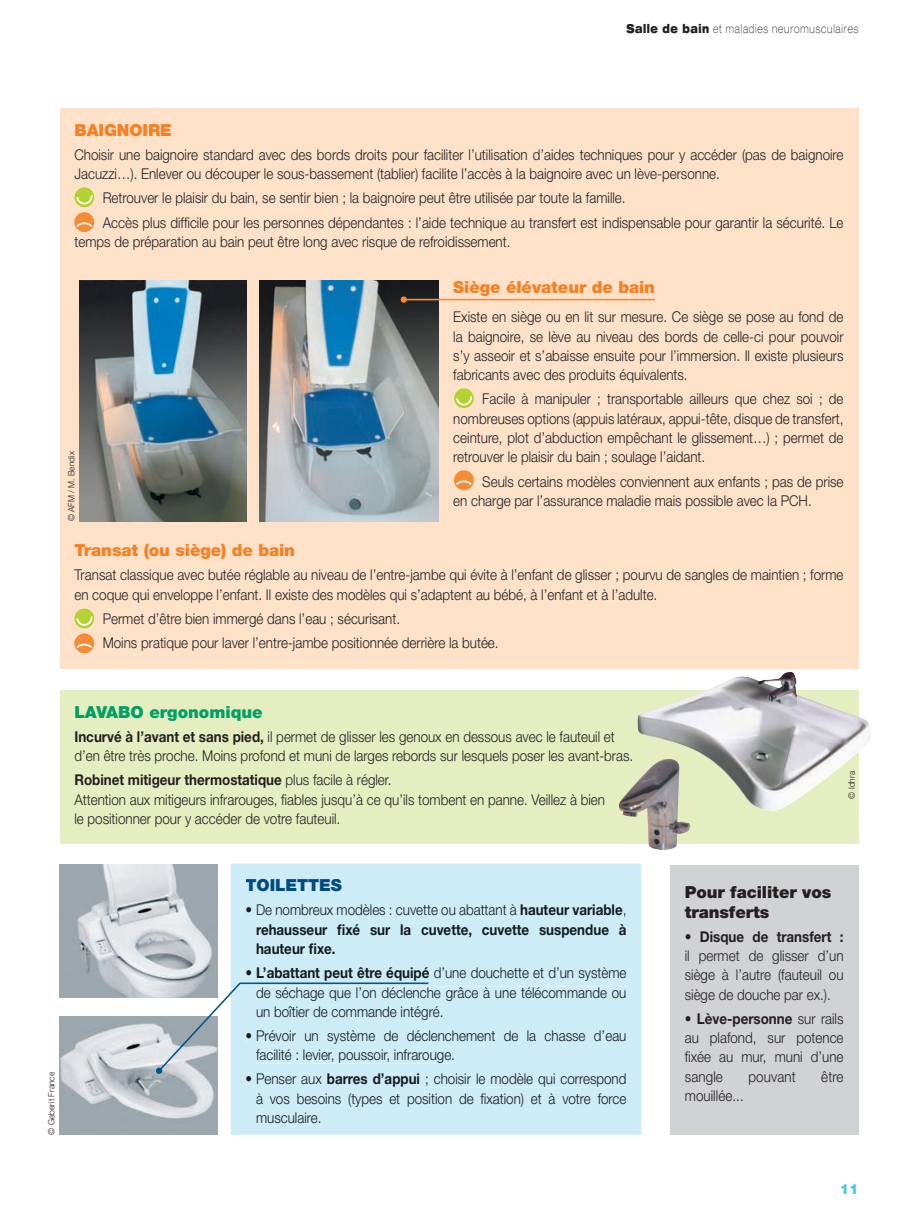
<style>
.page{position:relative;width:918px;height:1216px;background:#fff}
.page>*{position:absolute;margin:0;border:0;box-sizing:border-box;transform-origin:0 0}
.t1{font:900 16.62px "Helvetica Neue";letter-spacing:-.005em;color:#f58125}
.t2{font:900 16.62px/19.9px "Helvetica Neue";letter-spacing:-.005em;color:#231f20}
.t3{font:900 16.62px "Helvetica Neue";color:#009f64}
.t4{font:900 16.62px "Helvetica Neue";letter-spacing:-.005em;color:#004a7f}
.t5{font:300 14.88px/19.2px "Helvetica Neue";color:#231f20;scale:.9 1}
.t6{font:300 14.88px/19.2px "Helvetica Neue";color:#121b20;text-align:justify;scale:.9 1}
.t7{font:700 14.88px/19.2px "Helvetica Neue";color:#121b20;text-align:justify;scale:.9 1}
.t8{font:900 14px "Helvetica Neue";color:#4dc7e9}
.t9{font:100 expanded 12.25px "Helvetica Neue";letter-spacing:.1em;color:#231f20;scale:.7 1}
.t10{font:300 8.75px "Helvetica Neue";letter-spacing:.01em;color:#231f20}
.s1{font-weight:900}
.s2{font-weight:700}
.s3{font-weight:300}
</style>
<div class="page">
<div style="left:60px;top:108px;width:798px;height:162px;background:#fee1c9"></div>
<div style="left:670px;top:864px;width:188px;height:270px;background:#d1d2d4"></div>
<div style="left:60px;top:260px;width:798px;height:286px;background:#fee1c9"></div>
<div style="left:60px;top:690px;width:798px;height:153px;background:#e5eec1"></div>
<div style="left:231px;top:863px;width:410px;height:271px;background:#cdecf7"></div>
<div style="left:246px;top:879px;width:96px;height:12px;background:#cdecf7"></div>
<div style="left:247px;top:904px;width:270px;height:11px;background:#cdecf7"></div>
<div style="left:521px;top:904px;width:101px;height:11px;background:#cdecf7"></div>
<div style="left:257px;top:924px;width:369px;height:13px;background:#cdecf7"></div>
<div style="left:257px;top:943px;width:78px;height:11px;background:#cdecf7"></div>
<div style="left:247px;top:970px;width:5px;height:8px;background:#cdecf7"></div>
<div style="left:256px;top:967px;width:173px;height:13px;background:#cdecf7"></div>
<div style="left:429px;top:967px;width:197px;height:14px;background:#cdecf7"></div>
<div style="left:256px;top:986px;width:370px;height:14px;background:#cdecf7"></div>
<div style="left:257px;top:1005px;width:185px;height:14px;background:#cdecf7"></div>
<div style="left:247px;top:1030px;width:379px;height:13px;background:#cdecf7"></div>
<div style="left:256px;top:1049px;width:198px;height:14px;background:#cdecf7"></div>
<div style="left:247px;top:1073px;width:75px;height:11px;background:#cdecf7"></div>
<div style="left:327px;top:1073px;width:92px;height:14px;background:#cdecf7"></div>
<div style="left:420px;top:1073px;width:206px;height:14px;background:#cdecf7"></div>
<div style="left:256px;top:1092px;width:370px;height:14px;background:#cdecf7"></div>
<div style="left:257px;top:1112px;width:63px;height:11px;background:#cdecf7"></div>
<img style="left:60px;top:864px;width:157px;height:133px">
<img style="left:60px;top:1016px;width:157px;height:118px">
<img style="left:637px;top:672px;width:233px;height:139px">
<img style="left:79px;top:280px;width:168px;height:241px">
<img style="left:259px;top:280px;width:179px;height:241px">
<div style="left:74px;top:187px;width:20px;height:20px;background:#b3d234;border-radius:50%"></div>
<svg style="left:75px;top:194px;width:19px;height:11px"></svg>
<div style="left:454px;top:388px;width:20px;height:20px;background:#b3d234;border-radius:50%"></div>
<svg style="left:455px;top:396px;width:18px;height:10px"></svg>
<div style="left:74px;top:212px;width:20px;height:20px;background:#f58b37;border-radius:50%"></div>
<svg style="left:75px;top:222px;width:18px;height:6px"></svg>
<div style="left:454px;top:470px;width:20px;height:20px;background:#f58b37;border-radius:50%"></div>
<svg style="left:455px;top:480px;width:18px;height:6px"></svg>
<img style="left:618px;top:758px;width:72px;height:92px">
<div style="left:60px;top:543px;width:798px;height:125px;background:#fee1c9"></div>
<div style="left:74px;top:608px;width:20px;height:20px;background:#b3d234;border-radius:50%"></div>
<svg style="left:75px;top:615px;width:19px;height:11px"></svg>
<div style="left:74px;top:633px;width:20px;height:20px;background:#f58b37;border-radius:50%"></div>
<svg style="left:75px;top:643px;width:18px;height:6px"></svg>
<hr style="left:404px;top:299px;width:251px;height:1px;background:#f58b37">
<div style="left:401px;top:296px;width:6px;height:7px;background:#f58b37;border-radius:50%"></div>
<svg style="left:156px;top:981px;width:274px;height:92px"></svg>
<p class="t9" style="left:626px;top:22px;width:333px"><span class="s1">Salle de bain</span> et maladies neuromusculaires</p>
<p class="t1" style="left:74px;top:123px;width:99px">BAIGNOIRE</p>
<p class="t5" style="left:74px;top:146px;width:856px">Choisir une baignoire standard avec des bords droits pour faciliter l’utilisation d’aides techniques pour y accéder (pas de baignoire<br>Jacuzzi…). Enlever ou découper le sous-bassement (tablier) facilite l’accès à la baignoire avec un lève-personne.</p>
<p class="t5" style="left:103px;top:187px;width:824px;line-height:24.2px">Retrouver le plaisir du bain, se sentir bien ; la baignoire peut être utilisée par toute la famille.<br>Accès plus difficile pour les personnes dépendantes : l’aide technique au transfert est indispensable pour garantir la sécurité. Le</p>
<p class="t5" style="left:74px;top:233px;width:486px">temps de préparation au bain peut être long avec risque de refroidissement.</p>
<p class="t10" style="left:68px;top:521px;width:71px;rotate:-90deg">© AFM / M. Bendix</p>
<p class="t1" style="left:453px;top:281px;width:203px">Siège élévateur de bain</p>
<p class="t5" style="left:453px;top:309px;width:435px;text-align:justify">Existe en siège ou en lit sur mesure. Ce siège se pose au fond de la baignoire, se lève au niveau des bords de celle-ci pour pouvoir s’y asseoir et s’abaisse ensuite pour l’immersion. Il existe plusieurs fabricants avec des produits équivalents.</p>
<p class="t5" style="left:453px;top:391px;width:435px;text-align:justify;text-indent:29px">Facile à manipuler ; transportable ailleurs que chez soi ; de nombreuses options (appuis latéraux, appui-tête, disque de transfert, ceinture, plot d’abduction empêchant le glissement…) ; permet de retrouver le plaisir du bain ; soulage l’aidant.</p>
<p class="t5" style="left:453px;top:473px;width:435px;text-indent:29px">Seuls certains modèles conviennent aux enfants ; pas de prise en charge par l’assurance maladie mais possible avec la PCH.</p>
<p class="t1" style="left:74px;top:544px;width:222px">Transat (ou siège) de bain</p>
<p class="t5" style="left:74px;top:567px;width:856px">Transat classique avec butée réglable au niveau de l’entre-jambe qui évite à l’enfant de glisser ; pourvu de sangles de maintien ; forme en coque qui enveloppe l’enfant. Il existe des modèles qui s’adaptent au bébé, à l’enfant et à l’adulte.</p>
<p class="t5" style="left:103px;top:608px;width:441px;line-height:24.2px">Permet d’être bien immergé dans l’eau ; sécurisant.<br>Moins pratique pour laver l’entre-jambe positionnée derrière la butée.</p>
<p class="t3" style="left:74px;top:705px;width:190px">LAVABO ergonomique</p>
<p class="t5" style="left:74px;top:728px;width:622px"><span class="s2">Incurvé à l’avant et sans pied,</span> il permet de glisser les genoux en dessous avec le fauteuil et d’en être très proche. Moins profond et muni de larges rebords sur lesquels poser les avant-bras.</p>
<p class="t5" style="left:74px;top:771px;width:591px"><span class="s2">Robinet mitigeur thermostatique</span> plus facile à régler.<br>Attention aux mitigeurs infrarouges, fiables jusqu’à ce qu’ils tombent en panne. Veillez à bien le positionner pour y accéder de votre fauteuil.</p>
<p class="t10" style="left:48px;top:1134px;width:64px;rotate:-90deg">© Geberit France</p>
<p class="t4" style="left:246px;top:879px;width:98px">TOILETTES</p>
<p class="t7" style="left:256px;top:901px;width:413px;text-indent:-10px"><span class="s3">• De nombreux modèles : cuvette ou abattant à</span> hauteur variable<span class="s3">, </span>rehausseur fixé sur la cuvette, cuvette suspendue à hauteur fixe.</p>
<p class="t6" style="left:256px;top:964px;width:413px;text-indent:-10px">• <span class="s2">L’abattant peut être équipé</span> d’une douchette et d’un système de séchage que l’on déclenche grâce à une télécommande ou un boîtier de commande intégré.</p>
<p class="t6" style="left:256px;top:1027px;width:413px;text-indent:-10px">• Prévoir un système de déclenchement de la chasse d’eau facilité : levier, poussoir, infrarouge.</p>
<p class="t6" style="left:256px;top:1070px;width:413px;text-indent:-10px">• Penser aux <span class="s2">barres d’appui</span> ; choisir le modèle qui correspond à vos besoins (types et position de fixation) et à votre force musculaire.</p>
<p class="t10" style="left:848px;top:798px;width:29px;rotate:-90deg">© Idhra</p>
<p class="t2" style="left:685px;top:883px;width:148px">Pour faciliter vos transferts</p>
<p class="t5" style="left:685px;top:928px;width:178px;text-align:justify">• <span class="s2">Disque de transfert : </span>il permet de glisser d’un siège à l’autre (fauteuil ou siège de douche par ex.).</p>
<p class="t5" style="left:685px;top:1010px;width:178px;text-align:justify">• <span class="s2">Lève-personne</span> sur rails au plafond, sur potence fixée au mur, muni d’une sangle</p>
<p class="t5" style="left:748px;top:1067px;width:54px">pouvant</p>
<p class="t5" style="left:821px;top:1067px;width:26px">être</p>
<p class="t5" style="left:685px;top:1087px;width:67px">mouillée...</p>
<p class="t8" style="left:839px;top:1183px;width:20px">11</p>
</div>
